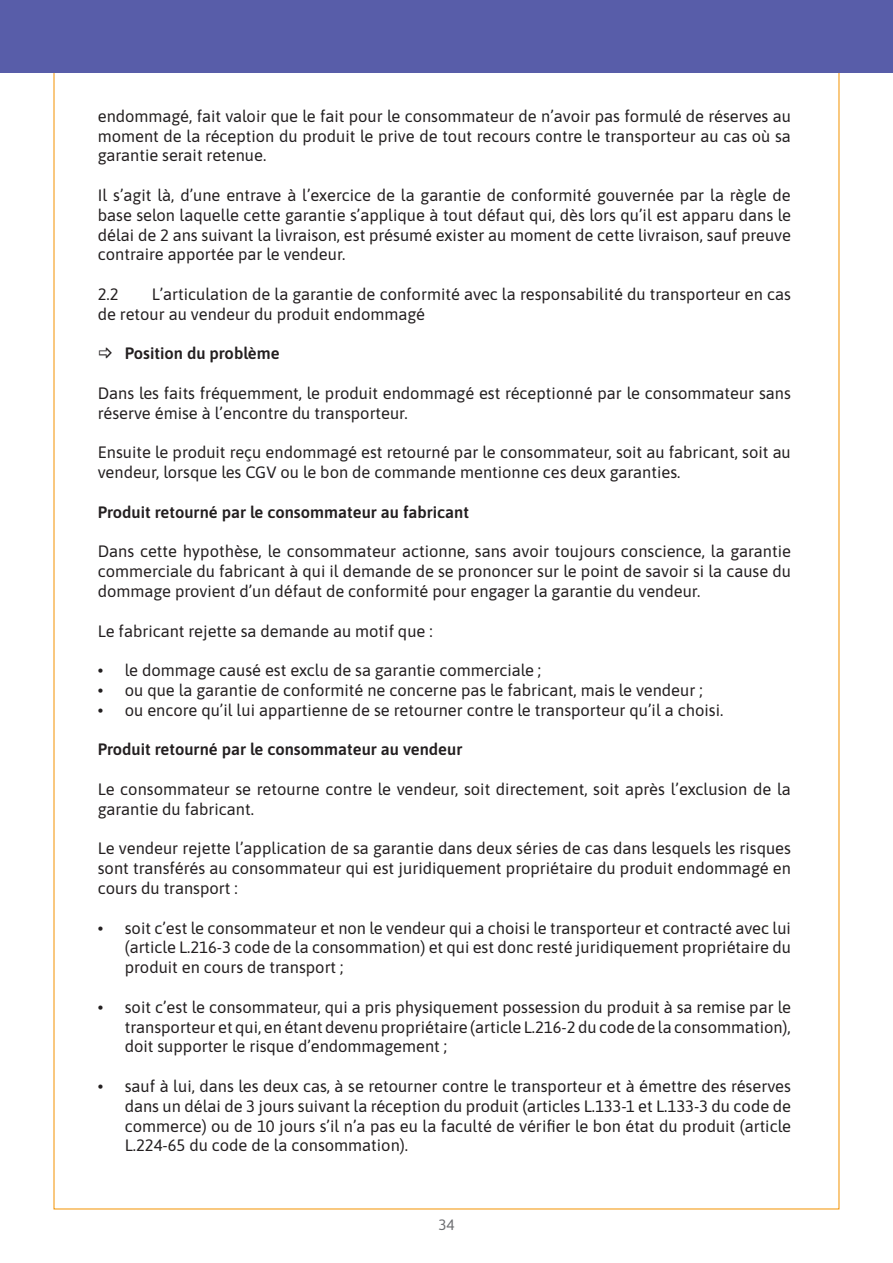
<style>
.page{position:relative;width:893px;height:1263px;background:#fff}
.page>*{position:absolute;margin:0;border:0;box-sizing:border-box;transform-origin:0 0}
.t1{font:16.5px/19.8px "Asap";color:#231f20;text-align:justify}
.t2{font:600 16.5px "Asap";color:#231f20}
.t3{font:15px "Asap";color:#6c6d70}
</style>
<div class="page">
<div style="left:0;top:0;width:893px;height:72px;background:#585da9"></div>
<p class="t1" style="left:98px;top:105px;width:695px">endommagé, fait valoir que le fait pour le consommateur de n’avoir pas formulé de réserves au moment de la réception du produit le prive de tout recours contre le transporteur au cas où sa garantie serait retenue.</p>
<p class="t1" style="left:98px;top:184px;width:695px">Il s’agit là, d’une entrave à l’exercice de la garantie de conformité gouvernée par la règle de base selon laquelle cette garantie s’applique à tout défaut qui, dès lors qu’il est apparu dans le délai de 2 ans suivant la livraison, est présumé exister au moment de cette livraison, sauf preuve contraire apportée par le vendeur.</p>
<p class="t1" style="left:98px;top:283px;width:22px">2.2</p>
<p class="t1" style="left:98px;top:283px;width:695px;text-indent:54px">L’articulation de la garantie de conformité avec la responsabilité du transporteur en cas de retour au vendeur du produit endommagé</p>
<p class="t2" style="left:125px;top:342px;width:156px">Position du problème</p>
<p class="t1" style="left:98px;top:382px;width:695px">Dans les faits fréquemment, le produit endommagé est réceptionné par le consommateur sans réserve émise à l’encontre du transporteur.</p>
<p class="t1" style="left:98px;top:442px;width:694px">Ensuite le produit reçu endommagé est retourné par le consommateur, soit au fabricant, soit au vendeur, lorsque les CGV ou le bon de commande mentionne ces deux garanties.</p>
<p class="t2" style="left:98px;top:501px;width:373px">Produit retourné par le consommateur au fabricant</p>
<p class="t1" style="left:98px;top:541px;width:695px">Dans cette hypothèse, le consommateur actionne, sans avoir toujours conscience, la garantie commerciale du fabricant à qui il demande de se prononcer sur le point de savoir si la cause du dommage provient d’un défaut de conformité pour engager la garantie du vendeur.</p>
<p class="t1" style="left:98px;top:620px;width:336px">Le fabricant rejette sa demande au motif que :</p>
<p class="t1" style="left:98px;top:660px;width:445px">• le dommage causé est exclu de sa garantie commerciale ;</p>
<p class="t1" style="left:98px;top:679px;width:606px">• ou que la garantie de conformité ne concerne pas le fabricant, mais le vendeur ;</p>
<p class="t1" style="left:98px;top:699px;width:627px">• ou encore qu’il lui appartienne de se retourner contre le transporteur qu’il a choisi.</p>
<p class="t2" style="left:98px;top:738px;width:366px">Produit retourné par le consommateur au vendeur</p>
<p class="t1" style="left:98px;top:778px;width:695px">Le consommateur se retourne contre le vendeur, soit directement, soit après l’exclusion de la garantie du fabricant.</p>
<p class="t1" style="left:98px;top:838px;width:695px">Le vendeur rejette l’application de sa garantie dans deux séries de cas dans lesquels les risques sont transférés au consommateur qui est juridiquement propriétaire du produit endommagé en cours du transport :</p>
<p class="t1" style="left:125px;top:917px;width:668px;text-indent:-27px">• soit c’est le consommateur et non le vendeur qui a choisi le transporteur et contracté avec lui (article L.216-3 code de la consommation) et qui est donc resté juridiquement propriétaire du produit en cours de transport ;</p>
<p class="t1" style="left:125px;top:996px;width:668px;text-indent:-27px">• soit c’est le consommateur, qui a pris physiquement possession du produit à sa remise par le transporteur et qui, en étant devenu propriétaire (article L.216-2 du code de la consommation), doit supporter le risque d’endommagement ;</p>
<p class="t1" style="left:125px;top:1075px;width:668px;text-indent:-27px">• sauf à lui, dans les deux cas, à se retourner contre le transporteur et à émettre des réserves dans un délai de 3 jours suivant la réception du produit (articles L.133-1 et L.133-3 du code de commerce) ou de 10 jours s’il n’a pas eu la faculté de vérifier le bon état du produit (article L.224-65 du code de la consommation).</p>
<p class="t3" style="left:438px;top:1214px;width:18px">34</p>
</div>
